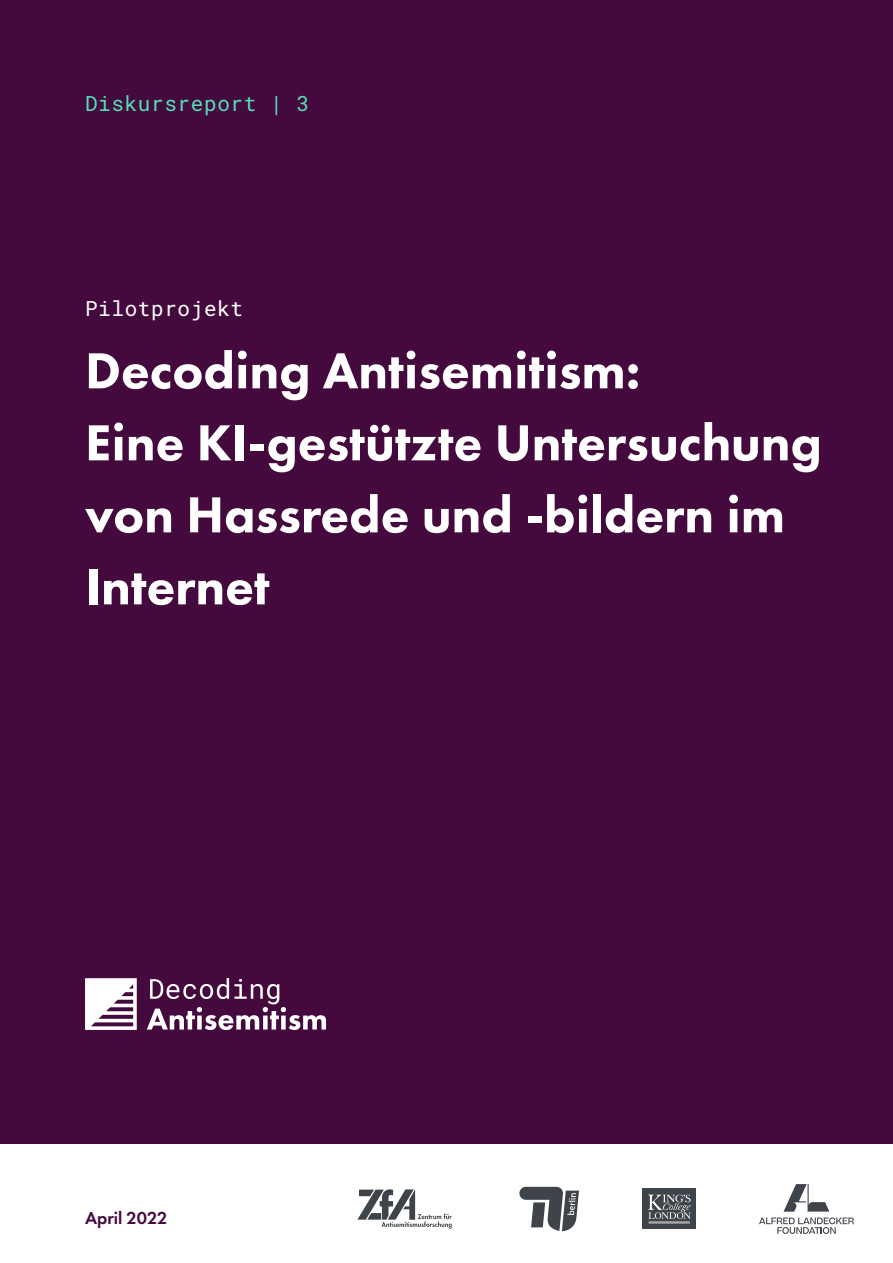
<style>
.page{position:relative;width:893px;height:1263px;background:#fff}
.page>*{position:absolute;margin:0;border:0;box-sizing:border-box;transform-origin:0 0}
.t1{font:800 52.5px/72px "Futura PT";color:#fff}
.t2{font:21px "Roboto Mono";letter-spacing:.03em;color:#56deb8}
.t3{font:21px "Roboto Mono";letter-spacing:.03em;color:#fff}
.t4{font:600 18px "Futura PT";color:#450a3d}
</style>
<div class="page">
<div style="left:0;top:0;width:893px;height:1144px;background:#450a3d"></div>
<svg style="left:759px;top:1184px;width:95px;height:50px"></svg>
<div style="left:643px;top:1189px;width:53px;height:40px;background:#3f444b"></div>
<svg style="left:648px;top:1194px;width:43px;height:29px"></svg>
<svg style="left:519px;top:1187px;width:60px;height:44px"></svg>
<svg style="left:357px;top:1189px;width:95px;height:40px"></svg>
<svg style="left:147px;top:978px;width:179px;height:52px"></svg>
<svg style="left:85px;top:978px;width:52px;height:52px;background:#daced8"></svg>
<p class="t2" style="left:85px;top:89px;width:226px">Diskursreport | 3</p>
<p class="t3" style="left:85px;top:294px;width:160px">Pilotprojekt</p>
<p class="t1" style="left:85px;top:334px;width:557px">Decoding Antisemitism:</p>
<p class="t1" style="left:85px;top:406px;width:738px">Eine KI-gestützte Untersuchung von Hassrede und -bildern im<br>Internet</p>
<p class="t4" style="left:85px;top:1207px;width:84px">April 2022</p>
</div>
